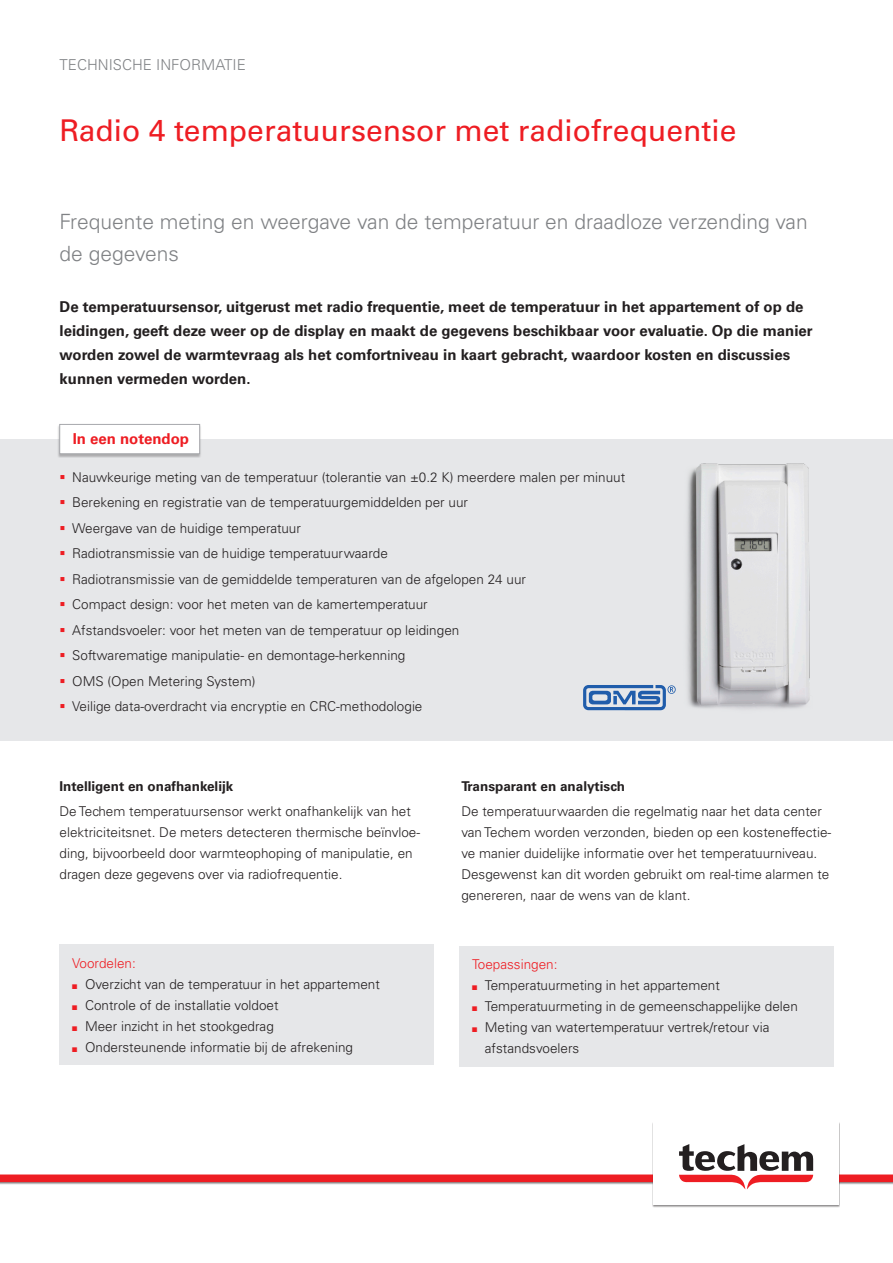
<style>
.page{position:relative;width:893px;height:1263px;background:#fff}
.page>*{position:absolute;margin:0;border:0;box-sizing:border-box;transform-origin:0 0}
.Headline_interior_pa{font:30px "Univers";color:#ee1d23}
.Intro_Tekst{font:300 21px/31.5px "Univers";color:#808285}
.Copy_bold{font:700 15px/24px "Univers";color:#231f20}
.Paginanummering_link{font:300 15px "Univers";color:#808285}
.Image_explanation__c{font:700 15px "Univers";color:#ee1d23}
.Copy{font:300 13.5px/21px "Univers";color:#231f20}
.Copy_bold-2{font:700 13.5px "Univers";color:#231f20}
.Copy-2{font:300 13.5px "Univers";color:#ee1d23}
.s1{color:#ee1d23}
</style>
<div class="page">
<div style="left:0;top:1175px;width:893px;height:10px;background:#231f20;opacity:.3"></div>
<div style="left:0;top:1175px;width:893px;height:7px;background:#ee1d23"></div>
<div style="left:652px;top:1122px;width:188px;height:85px;background:#231f20;opacity:.3"></div>
<div style="left:653px;top:1122px;width:186px;height:82px;background:#fff"></div>
<svg style="left:679px;top:1144px;width:134px;height:45px"></svg>
<div style="left:0;top:439px;width:893px;height:302px;background:#e6e7e9"></div>
<div style="left:58px;top:424px;width:144px;height:34px;background:#231f20;opacity:.3"></div>
<div style="left:60px;top:424px;width:140px;height:30px;background:#fff;border:1px solid #a8a9ad"></div>
<img style="left:687px;top:463px;width:123px;height:246px">
<svg style="left:583px;top:685px;width:93px;height:25px"></svg>
<div style="left:60px;top:945px;width:374px;height:120px;background:#e6e7e9"></div>
<div style="left:459px;top:946px;width:374px;height:120px;background:#e6e7e9"></div>
<p class="Paginanummering_link" style="left:60px;top:56px;width:188px">TECHNISCHE INFORMATIE</p>
<p class="Headline_interior_pa" style="left:60px;top:112px;width:678px">Radio 4 temperatuursensor met radiofrequentie</p>
<p class="Intro_Tekst" style="left:60px;top:206px;width:750px">Frequente meting en weergave van de temperatuur en draadloze verzending van de gegevens</p>
<p class="Copy_bold" style="left:60px;top:295px;width:755px">De temperatuursensor, uitgerust met radio frequentie, meet de temperatuur in het appartement of op de leidingen, geeft deze weer op de display en maakt de gegevens beschikbaar voor evaluatie. Op die manier worden zowel de warmtevraag als het comfortniveau in kaart gebracht, waardoor kosten en discussies kunnen vermeden worden.</p>
<p class="Image_explanation__c" style="left:73px;top:430px;width:118px">In een notendop</p>
<p class="Copy" style="left:72px;top:466px;width:554px">Nauwkeurige meting van de temperatuur (tolerantie van ±0.2 K) meerdere malen per minuut</p>
<p class="Copy" style="left:72px;top:492px;width:397px">Berekening en registratie van de temperatuurgemiddelden per uur</p>
<p class="Copy" style="left:72px;top:517px;width:230px">Weergave van de huidige temperatuur</p>
<p class="Copy" style="left:72px;top:543px;width:317px">Radiotransmissie van de huidige temperatuurwaarde</p>
<p class="Copy" style="left:72px;top:568px;width:455px">Radiotransmissie van de gemiddelde temperaturen van de afgelopen 24 uur</p>
<p class="Copy" style="left:72px;top:594px;width:357px">Compact design: voor het meten van de kamertemperatuur</p>
<p class="Copy" style="left:72px;top:619px;width:389px">Afstandsvoeler: voor het meten van de temperatuur op leidingen</p>
<p class="Copy" style="left:72px;top:645px;width:335px">Softwarematige manipulatie- en demontage-herkenning</p>
<p class="Copy" style="left:72px;top:670px;width:185px">OMS (Open Metering System)</p>
<p class="Copy" style="left:72px;top:696px;width:352px">Veilige data-overdracht via encryptie en CRC-methodologie</p>
<p class="Copy_bold-2" style="left:60px;top:778px;width:175px">Intelligent en onafhankelijk</p>
<p class="Copy" style="left:60px;top:801px;width:362px">De Techem temperatuursensor werkt onafhankelijk van het elektriciteitsnet. De meters detecteren thermische beïnvloe&shy;ding, bijvoorbeeld door warmteophoping of manipulatie, en dragen deze gegevens over via radiofrequentie.</p>
<p class="Copy-2" style="left:72px;top:955px;width:65px">Voordelen:</p>
<p class="Copy" style="left:72px;top:974px;width:309px"><span class="s1">■</span> Overzicht van de temperatuur in het appartement</p>
<p class="Copy" style="left:72px;top:995px;width:208px"><span class="s1">■</span> Controle of de installatie voldoet</p>
<p class="Copy" style="left:72px;top:1016px;width:203px"><span class="s1">■</span> Meer inzicht in het stookgedrag</p>
<p class="Copy" style="left:72px;top:1037px;width:282px"><span class="s1">■</span> Ondersteunende informatie bij de afrekening</p>
<p class="Copy_bold-2" style="left:461px;top:778px;width:165px">Transparant en analytisch</p>
<p class="Copy" style="left:461px;top:801px;width:371px">De temperatuurwaarden die regelmatig naar het data center van Techem worden verzonden, bieden op een kosteneffectie&shy;ve manier duidelijke informatie over het temperatuurniveau.<br>Desgewenst kan dit worden gebruikt om real-time alarmen te genereren, naar de wens van de klant.</p>
<p class="Copy-2" style="left:472px;top:956px;width:87px">Toepassingen:</p>
<p class="Copy" style="left:472px;top:975px;width:249px"><span class="s1">■</span> Temperatuurmeting in het appartement</p>
<p class="Copy" style="left:472px;top:996px;width:327px"><span class="s1">■</span> Temperatuurmeting in de gemeenschappelijke delen</p>
<p class="Copy" style="left:485px;top:1017px;width:286px;text-indent:-13px"><span class="s1">■</span> Meting van watertemperatuur vertrek/retour via afstandsvoelers</p>
</div>
